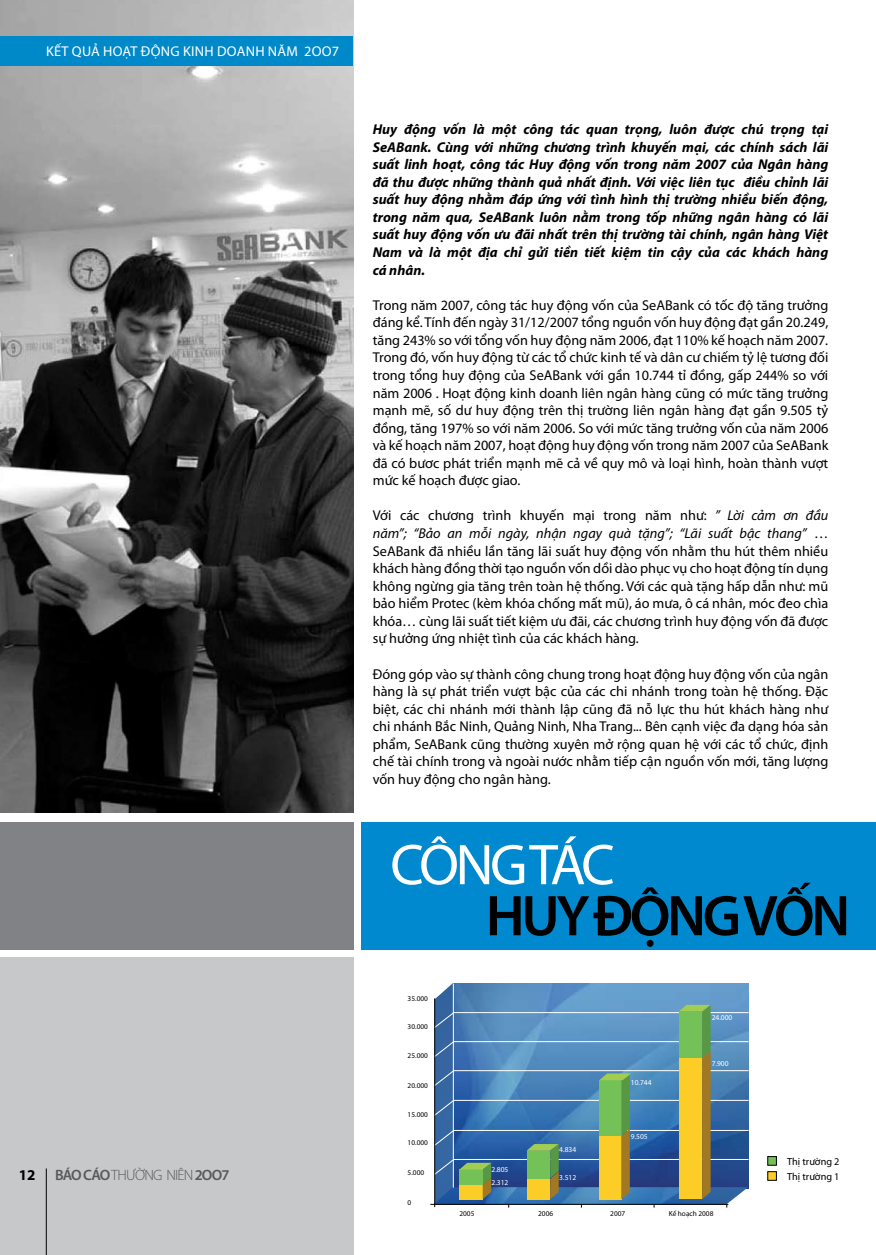
<style>
.page{position:relative;width:876px;height:1255px;background:#fff}
.page>*{position:absolute;margin:0;border:0;box-sizing:border-box;transform-origin:0 0}
.t1{font:600 57.9px "Myriad Pro";letter-spacing:-.06em;color:#000}
.t2{font:57.9px "Myriad Pro";color:#fff}
.t3{font:600 15px "Myriad Pro";letter-spacing:-.06em;color:#58595b}
.t4{font:700 15px "Myriad Pro";color:#000}
.t5{font:14.25px/17.5px "Myriad Pro";color:#000;text-align:justify}
.t6{font:italic 700 14.25px/17.5px "Myriad Pro";color:#000;text-align:justify}
.t7{font:14.25px "Myriad Pro";letter-spacing:.02em;color:#fff}
.t8{font:10.35px/14.7px "Myriad Pro";color:#000}
.t9{font:7.5px "Myriad Pro";color:#fff}
.t10{font:7.35px "Myriad Pro";color:#000}
.s1{font-weight:300}
.s2{font-style:italic}
</style>
<div class="page">
<img style="left:0;top:0;width:354px;height:812px">
<div style="left:0;top:957px;width:353px;height:297px;background:#c6c8ca"></div>
<div style="left:361px;top:821px;width:515px;height:128px;background:#0089cf"></div>
<hr style="left:46px;top:1168px;width:1px;height:86px;background:#000">
<div style="left:0;top:37px;width:353px;height:29px;background:#0089c9"></div>
<img style="left:435px;top:983px;width:18px;height:21px">
<img style="left:454px;top:983px;width:295px;height:21px">
<hr style="left:434px;top:998px;width:1px;height:208px;background:#000">
<div style="left:767px;top:1156px;width:10px;height:9px;background:#74c158;border:1px solid #000"></div>
<div style="left:767px;top:1171px;width:10px;height:9px;background:#fdcd27;border:1px solid #000"></div>
<div style="left:0;top:821px;width:354px;height:128px;background:#808285"></div>
<svg style="left:430px;top:1004px;width:319px;height:203px;background:#628a9c"></svg>
<p class="t7" style="left:46px;top:42px;width:182px">kết quả hoạt động kinh doanh</p>
<p class="t7" style="left:268px;top:42px;width:73px">năm 2OO7</p>
<p class="t4" style="left:19px;top:1165px;width:18px">12</p>
<p class="t3" style="left:55px;top:1165px;width:176px">BÁO CÁO <span class="s1">THƯỜNG NIÊN</span> 2OO7</p>
<p class="t6" style="left:373px;top:120px;width:457px">Huy động vốn là một công tác quan trọng, luôn được chú trọng tại SeABank. Cùng với những chương trình khuyến mại, các chính sách lãi suất linh hoạt, công tác Huy động vốn trong năm 2007 của Ngân hàng đã thu được những thành quả nhất định. Với việc liên tục điều chỉnh lãi suất huy động nhằm đáp ứng với tình hình thị trường nhiều biến động, trong năm qua, SeABank luôn nằm trong tốp những ngân hàng có lãi suất huy động vốn ưu đãi nhất trên thị trường tài chính, ngân hàng Việt Nam và là một địa chỉ gửi tiền tiết kiệm tin cậy của các khách hàng cá nhân.</p>
<p class="t5" style="left:373px;top:296px;width:457px">Trong năm 2007, công tác huy động vốn của SeABank có tốc độ tăng trưởng đáng kể. Tính đến ngày 31/12/2007 tổng nguồn vốn huy động đạt gần 20.249, tăng 243% so với tổng vốn huy động năm 2006, đạt 110% kế hoạch năm 2007.<br>Trong đó, vốn huy động từ các tổ chức kinh tế và dân cư chiếm tỷ lệ tương đối trong tổng huy động của SeABank với gần 10.744 tỉ đồng, gấp 244% so với năm 2006 . Hoạt động kinh doanh liên ngân hàng cũng có mức tăng trưởng mạnh mẽ, số dư huy động trên thị trường liên ngân hàng đạt gần 9.505 tỷ đồng, tăng 197% so với năm 2006. So với mức tăng trưởng vốn của năm 2006 và kế hoạch năm 2007, hoạt động huy động vốn trong năm 2007 của SeABank đã có bươc phát triển mạnh mẽ cả về quy mô và loại hình, hoàn thành vượt mức kế hoạch được giao.</p>
<p class="t5" style="left:373px;top:506px;width:457px">Với các chương trình khuyến mại trong năm như: <span class="s2">” Lời cảm ơn đầu năm”; “Bảo an mỗi ngày, nhận ngay quà tặng”; “Lãi suất bậc thang”</span> … SeABank đã nhiều lần tăng lãi suất huy động vốn nhằm thu hút thêm nhiều khách hàng đồng thời tạo nguồn vốn dồi dào phục vụ cho hoạt động tín dụng không ngừng gia tăng trên toàn hệ thống. Với các quà tặng hấp dẫn như: mũ bảo hiểm Protec (kèm khóa chống mất mũ), áo mưa, ô cá nhân, móc đeo chìa khóa… cùng lãi suất tiết kiệm ưu đãi, các chương trình huy động vốn đã được sự hưởng ứng nhiệt tình của các khách hàng.</p>
<p class="t5" style="left:373px;top:664px;width:457px">Đóng góp vào sự thành công chung trong hoạt động huy động vốn của ngân hàng là sự phát triển vượt bậc của các chi nhánh trong toàn hệ thống. Đặc biệt, các chi nhánh mới thành lập cũng đã nỗ lực thu hút khách hàng như chi nhánh Bắc Ninh, Quảng Ninh, Nha Trang... Bên cạnh việc đa dạng hóa sản phẩm, SeABank cũng thường xuyên mở rộng quan hệ với các tổ chức, định chế tài chính trong và ngoài nước nhằm tiếp cận nguồn vốn mới, tăng lượng vốn huy động cho ngân hàng.</p>
<h1 class="t2" style="left:390px;top:829px;width:34px">công</h1>
<h1 class="t2" style="left:529px;top:829px;width:79px">tác</h1>
<h1 class="t1" style="left:486px;top:878px;width:366px">HUY ĐỘNG VỐN</h1>
<p class="t10" style="left:408px;top:993px;width:22px">35.000</p>
<p class="t10" style="left:408px;top:1021px;width:22px">30.000</p>
<p class="t10" style="left:408px;top:1051px;width:22px">25.000</p>
<p class="t10" style="left:408px;top:1080px;width:22px">20.000</p>
<p class="t10" style="left:408px;top:1110px;width:22px">15.000</p>
<p class="t10" style="left:408px;top:1138px;width:22px">10.000</p>
<p class="t10" style="left:408px;top:1167px;width:18px">5.000</p>
<p class="t10" style="left:408px;top:1198px;width:5px">0</p>
<p class="t9" style="left:712px;top:1012px;width:22px">24.000</p>
<p class="t9" style="left:491px;top:1164px;width:18px">2.805</p>
<p class="t9" style="left:491px;top:1177px;width:18px">2.312</p>
<p class="t9" style="left:559px;top:1144px;width:18px">4.834</p>
<p class="t9" style="left:559px;top:1172px;width:18px">3.512</p>
<p class="t9" style="left:631px;top:1077px;width:22px">10.744</p>
<p class="t9" style="left:631px;top:1132px;width:18px">9.505</p>
<p class="t9" style="left:712px;top:1058px;width:18px">7.900</p>
<p class="t10" style="left:459px;top:1208px;width:17px">2005</p>
<p class="t10" style="left:538px;top:1208px;width:17px">2006</p>
<p class="t10" style="left:610px;top:1208px;width:17px">2007</p>
<p class="t10" style="left:669px;top:1208px;width:46px">Kế hoạch 2008</p>
<p class="t8" style="left:787px;top:1154px;width:54px">Thị trường 2<br>Thị trường 1</p>
</div>
